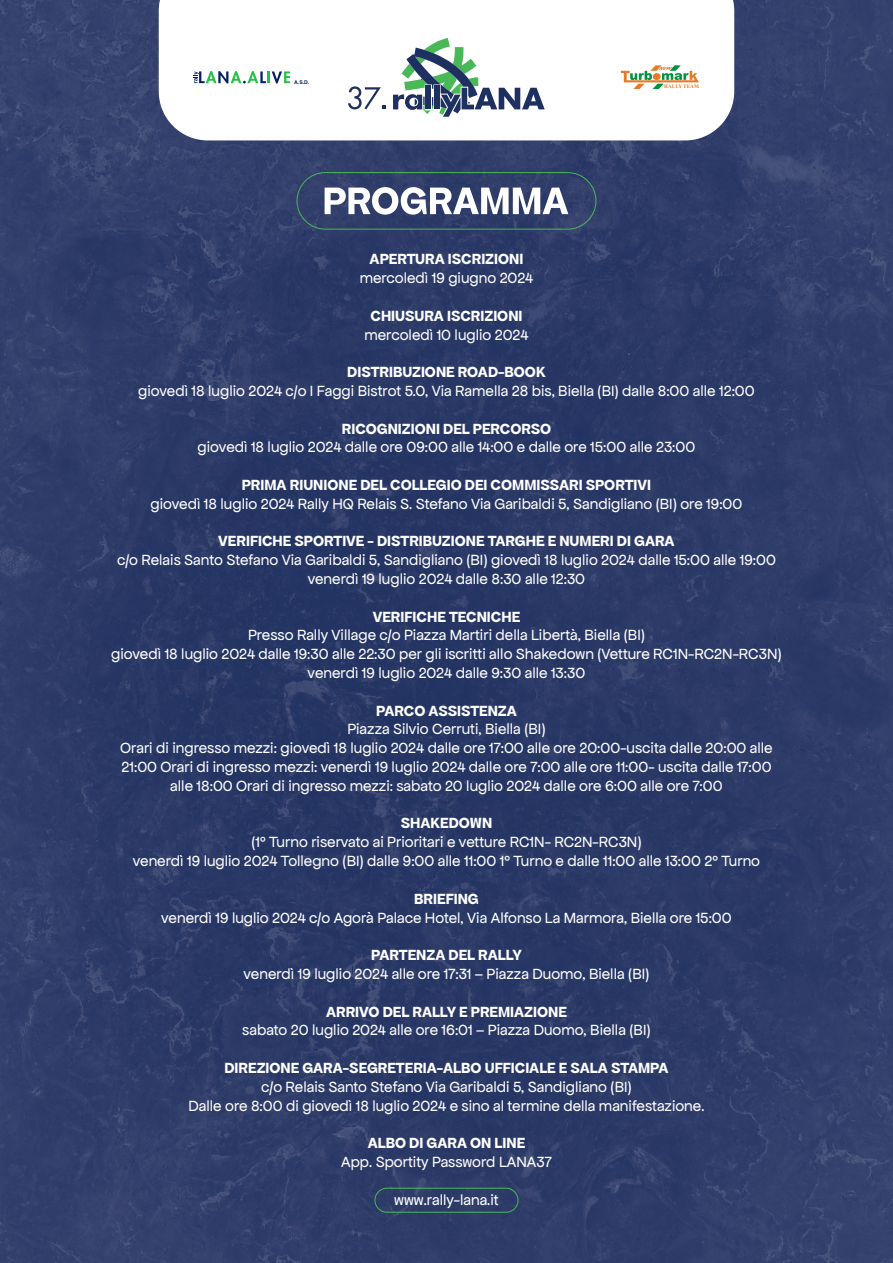
<style>
.page{position:relative;width:893px;height:1263px;background:#fff}
.page>*{position:absolute;margin:0;border:0;box-sizing:border-box;transform-origin:0 0}
.t1{font:15.6px/18.8px "Apfel Grotezk";color:#fff;text-align:center}
.t2{font:700 15.6px "Apfel Grotezk";color:#fff}
.t3{font:700 5.25px "Times New Roman";color:#e87a26}
.t4{font:700 5.1px "Helvetica";color:#022067}
</style>
<div class="page">
<img style="left:0;top:0;width:893px;height:1263px">
<svg style="left:325px;top:187px;width:243px;height:28px"></svg>
<svg style="left:159px;top:0;width:575px;height:140px"></svg>
<svg style="left:393px;top:38px;width:152px;height:79px"></svg>
<svg style="left:348px;top:86px;width:37px;height:23px"></svg>
<svg style="left:193px;top:71px;width:97px;height:12px"></svg>
<svg style="left:621px;top:65px;width:78px;height:24px"></svg>
<div style="left:375px;top:1188px;width:143px;height:24px;border:1px solid #49b857;border-radius:12px"></div>
<div style="left:297px;top:172px;width:299px;height:57px;border:1px solid #49b857;border-radius:28px"></div>
<p class="t4" style="left:294px;top:79px;width:16px">A.S.D.</p>
<p class="t3" style="left:664px;top:83px;width:36px">RALLY TEAM</p>
<p class="t2" style="left:370px;top:250px;width:155px">APERTURA ISCRIZIONI</p>
<p class="t1" style="left:360px;top:269px;width:175px">mercoledì 19 giugno 2024</p>
<p class="t2" style="left:370px;top:307px;width:154px">CHIUSURA ISCRIZIONI</p>
<p class="t1" style="left:364px;top:325px;width:165px">mercoledì 10 luglio 2024</p>
<p class="t2" style="left:347px;top:363px;width:200px">DISTRIBUZIONE ROAD-BOOK</p>
<p class="t1" style="left:138px;top:382px;width:618px">giovedì 18 luglio 2024 c/o I Faggi Bistrot 5.0, Via Ramella 28 bis, Biella (BI) dalle 8:00 alle 12:00</p>
<p class="t2" style="left:342px;top:419px;width:211px">RICOGNIZIONI DEL PERCORSO</p>
<p class="t1" style="left:198px;top:438px;width:499px">giovedì 18 luglio 2024 dalle ore 09:00 alle 14:00 e dalle ore 15:00 alle 23:00</p>
<p class="t2" style="left:242px;top:476px;width:411px">PRIMA RIUNIONE DEL COLLEGIO DEI COMMISSARI SPORTIVI</p>
<p class="t1" style="left:151px;top:494px;width:593px">giovedì 18 luglio 2024 Rally HQ Relais S. Stefano Via Garibaldi 5, Sandigliano (BI) ore 19:00</p>
<p class="t2" style="left:218px;top:532px;width:458px">VERIFICHE SPORTIVE - DISTRIBUZIONE TARGHE E NUMERI DI GARA</p>
<p class="t1" style="left:117px;top:551px;width:660px">c/o Relais Santo Stefano Via Garibaldi 5, Sandigliano (BI) giovedì 18 luglio 2024 dalle 15:00 alle 19:00 venerdì 19 luglio 2024 dalle 8:30 alle 12:30</p>
<p class="t2" style="left:373px;top:607px;width:149px">VERIFICHE TECNICHE</p>
<p class="t1" style="left:248px;top:626px;width:398px">Presso Rally Village c/o Piazza Martiri della Libertà, Biella (BI)</p>
<p class="t1" style="left:111px;top:645px;width:672px">giovedì 18 luglio 2024 dalle 19:30 alle 22:30 per gli iscritti allo Shakedown (Vetture RC1N-RC2N-RC3N) venerdì 19 luglio 2024 dalle 9:30 alle 13:30</p>
<p class="t2" style="left:376px;top:701px;width:142px">PARCO ASSISTENZA</p>
<p class="t1" style="left:347px;top:720px;width:200px">Piazza Silvio Cerruti, Biella (BI)</p>
<p class="t1" style="left:120px;top:739px;width:654px">Orari di ingresso mezzi: giovedì 18 luglio 2024 dalle ore 17:00 alle ore 20:00-uscita dalle 20:00 alle<br>21:00 Orari di ingresso mezzi: venerdì 19 luglio 2024 dalle ore 7:00 alle ore 11:00- uscita dalle 17:00 alle 18:00 Orari di ingresso mezzi: sabato 20 luglio 2024 dalle ore 6:00 alle ore 7:00</p>
<p class="t2" style="left:401px;top:814px;width:93px">SHAKEDOWN</p>
<p class="t1" style="left:251px;top:833px;width:392px">(1° Turno riservato ai Prioritari e vetture RC1N- RC2N-RC3N)</p>
<p class="t1" style="left:133px;top:852px;width:629px">venerdì 19 luglio 2024 Tollegno (BI) dalle 9:00 alle 11:00 1° Turno e dalle 11:00 alle 13:00 2° Turno</p>
<p class="t2" style="left:414px;top:889px;width:66px">BRIEFING</p>
<p class="t1" style="left:161px;top:908px;width:572px">venerdì 19 luglio 2024 c/o Agorà Palace Hotel, Via Alfonso La Marmora, Biella ore 15:00</p>
<p class="t2" style="left:371px;top:946px;width:152px">PARTENZA DEL RALLY</p>
<p class="t1" style="left:244px;top:965px;width:407px">venerdì 19 luglio 2024 alle ore 17:31 – Piazza Duomo, Biella (BI)</p>
<p class="t2" style="left:326px;top:1002px;width:242px">ARRIVO DEL RALLY E PREMIAZIONE</p>
<p class="t1" style="left:242px;top:1021px;width:410px">sabato 20 luglio 2024 alle ore 16:01 – Piazza Duomo, Biella (BI)</p>
<p class="t2" style="left:224px;top:1059px;width:446px">DIREZIONE GARA-SEGRETERIA-ALBO UFFICIALE E SALA STAMPA</p>
<p class="t1" style="left:261px;top:1077px;width:372px">c/o Relais Santo Stefano Via Garibaldi 5, Sandigliano (BI)</p>
<p class="t1" style="left:188px;top:1096px;width:517px">Dalle ore 8:00 di giovedì 18 luglio 2024 e sino al termine della manifestazione.</p>
<p class="t2" style="left:368px;top:1134px;width:159px">ALBO DI GARA ON LINE</p>
<p class="t1" style="left:341px;top:1153px;width:212px">App. Sportity Password LANA37</p>
<p class="t1" style="left:394px;top:1190px;width:106px">www.rally-lana.it</p>
</div>
